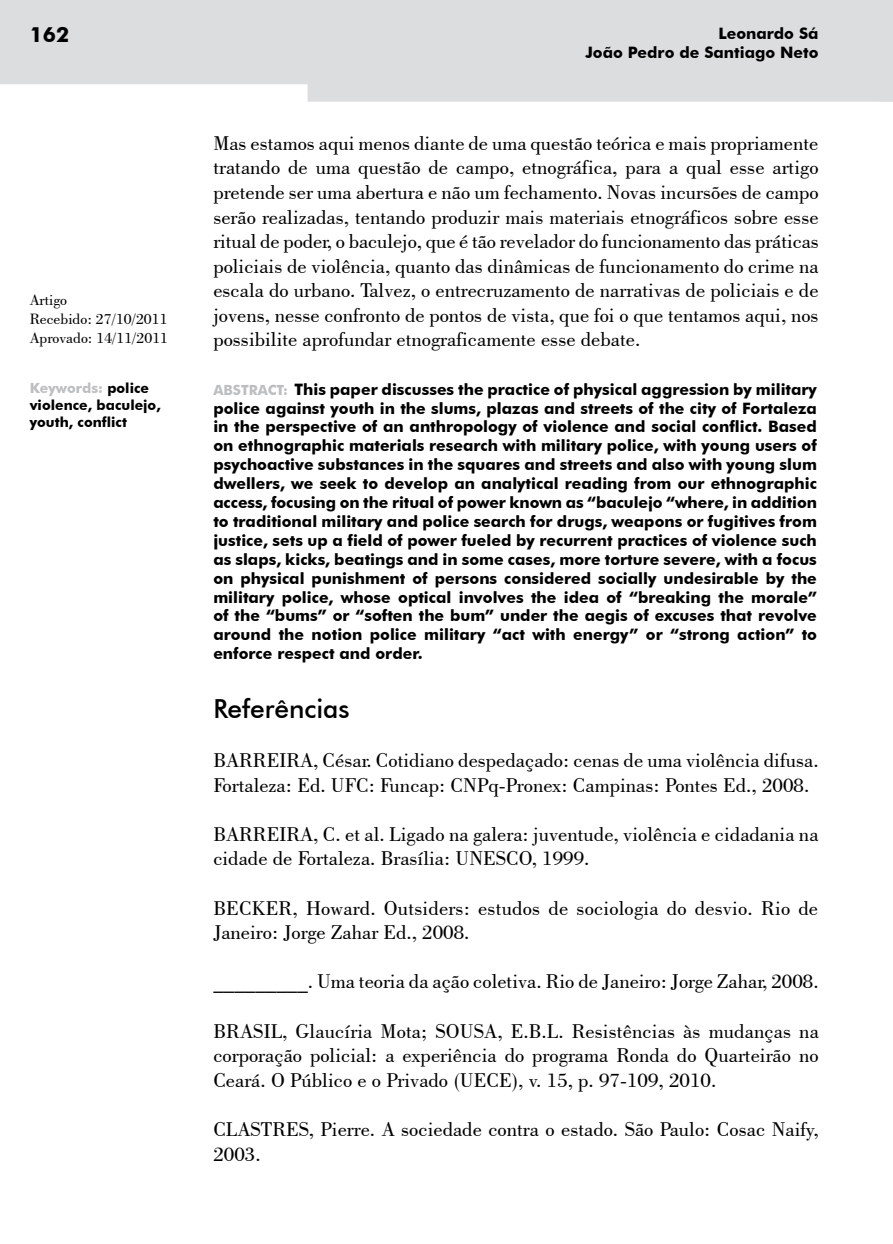
<style>
.page{position:relative;width:893px;height:1244px;background:#fff}
.page>*{position:absolute;margin:0;border:0;box-sizing:border-box;transform-origin:0 0}
.t1{font:500 26.25px "Futura BT";color:#000}
.t2{font:21px/24.5px "Bodoni BT";color:#000}
.t3{font:700 21px "Futura BT";color:#000}
.t4{font:700 15.75px/18.9px "Futura BT";color:#000;text-align:justify}
.t5{font:15.75px/18.9px "Bodoni BT";color:#000}
.t6{font:700 14px/16.8px "Futura BT";color:#000}
.s1{color:#bcbec0}
.s2{font-size:14px;color:#bcbec0}
</style>
<div class="page">
<div style="left:0;top:0;width:308px;height:84px;background:#dcddde"></div>
<div style="left:308px;top:0;width:585px;height:102px;background:#dcddde"></div>
<p class="t3" style="left:30px;top:21px;width:41px">162</p>
<p class="t4" style="left:585px;top:24px;width:235px;text-align:right">Leonardo Sá<br>João Pedro de Santiago Neto</p>
<p class="t5" style="left:30px;top:290px;width:140px">Artigo<br>Recebido: 27/10/2011<br>Aprovado: 14/11/2011</p>
<p class="t6" style="left:30px;top:380px;width:132px"><span class="s1">Keywords:</span> police violence, baculejo, youth, conflict</p>
<p class="t2" style="left:213px;top:130px;width:607px;text-align:justify">Mas estamos aqui menos diante de uma questão teórica e mais propriamente tratando de uma questão de campo, etnográfica, para a qual esse artigo pretende ser uma abertura e não um fechamento. Novas incursões de campo serão realizadas, tentando produzir mais materiais etnográficos sobre esse ritual de poder, o baculejo, que é tão revelador do funcionamento das práticas policiais de violência, quanto das dinâmicas de funcionamento do crime na escala do urbano. Talvez, o entrecruzamento de narrativas de policiais e de jovens, nesse confronto de pontos de vista, que foi o que tentamos aqui, nos possibilite aprofundar etnograficamente esse debate.</p>
<p class="t4" style="left:213px;top:379px;width:605px"><span class="s2">ABSTRACT:</span> This paper discusses the practice of physical aggression by military police against youth in the slums, plazas and streets of the city of Fortaleza in the perspective of an anthropology of violence and social conflict. Based on ethnographic materials research with military police, with young users of psychoactive substances in the squares and streets and also with young slum dwellers, we seek to develop an analytical reading from our ethnographic access, focusing on the ritual of power known as “baculejo “where, in addition to traditional military and police search for drugs, weapons or fugitives from justice, sets up a field of power fueled by recurrent practices of violence such as slaps, kicks, beatings and in some cases, more torture severe, with a focus on physical punishment of persons considered socially undesirable by the military police, whose optical involves the idea of “breaking the morale” of the “bums” or “soften the bum” under the aegis of excuses that revolve around the notion police military “act with energy” or “strong action” to enforce respect and order.</p>
<p class="t1" style="left:213px;top:692px;width:138px">Referências</p>
<p class="t2" style="left:213px;top:747px;width:607px">BARREIRA, César. Cotidiano despedaçado: cenas de uma violência difusa.<br>Fortaleza: Ed. UFC: Funcap: CNPq-Pronex: Campinas: Pontes Ed., 2008.</p>
<p class="t2" style="left:213px;top:821px;width:607px">BARREIRA, C. et al. Ligado na galera: juventude, violência e cidadania na cidade de Fortaleza. Brasília: UNESCO, 1999.</p>
<p class="t2" style="left:213px;top:895px;width:606px">BECKER, Howard. Outsiders: estudos de sociologia do desvio. Rio de<br>Janeiro: Jorge Zahar Ed., 2008.</p>
<p class="t2" style="left:213px;top:969px;width:607px">_________. Uma teoria da ação coletiva. Rio de Janeiro: Jorge Zahar, 2008.</p>
<p class="t2" style="left:213px;top:1018px;width:607px;text-align:justify">BRASIL, Glaucíria Mota; SOUSA, E.B.L. Resistências às mudanças na corporação policial: a experiência do programa Ronda do Quarteirão no Ceará. O Público e o Privado (UECE), v. 15, p. 97-109, 2010.</p>
<p class="t2" style="left:213px;top:1116px;width:607px">CLASTRES, Pierre. A sociedade contra o estado. São Paulo: Cosac Naify,<br>2003.</p>
</div>
